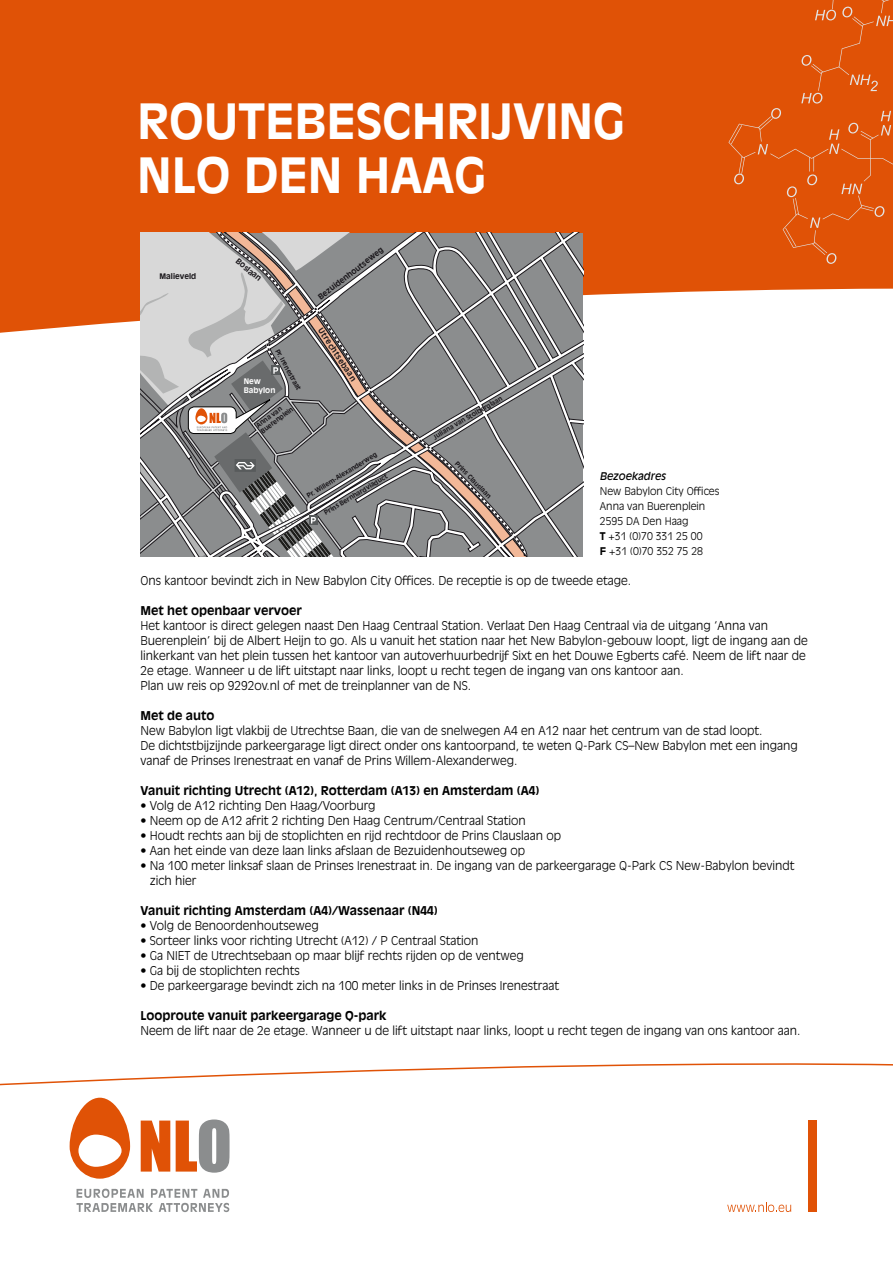
<style>
.page{position:relative;width:893px;height:1263px;background:#fff}
.page>*{position:absolute;margin:0;border:0;box-sizing:border-box;transform-origin:0 0}
.t1{font:700 48px/54px "Antique Olive Std";color:#fff}
.t2{font:300 12px/15px "Antique Olive Std";color:#000}
.t3{font:700 12px "Antique Olive Std";color:#000}
.t4{font:300 10.5px/15px "Antique Olive Std";color:#000}
.t5{font:italic 10.5px "Antique Olive Std";color:#000}
.t6{font:700 7.65px "Antique Olive Std";color:#1a171b}
.t7{font:700 7.65px/9.1px "Antique Olive Std";color:#fff}
.t8{font:700 6.3px/7.1px "Antique Olive Std";color:#1a171b}
.s1{font-weight:700}
</style>
<div class="page">
<div style="left:0;top:0;width:893px;height:348px;background:#e05206"></div>
<svg style="left:0;top:289px;width:893px;height:76px;fill:#fff"></svg>
<svg style="left:728px;top:0;width:165px;height:264px"></svg>
<svg style="left:70px;top:1098px;width:60px;height:81px"></svg>
<svg style="left:141px;top:1120px;width:29px;height:51px"></svg>
<svg style="left:176px;top:1119px;width:54px;height:54px"></svg>
<svg style="left:77px;top:1189px;width:152px;height:23px"></svg>
<div style="left:808px;top:1120px;width:8px;height:92px;background:#e05206"></div>
<svg style="left:727px;top:1202px;width:64px;height:10px"></svg>
<svg style="left:561px;top:233px;width:22px;height:323px;background:#8d8e8f"></svg>
<svg style="left:141px;top:233px;width:420px;height:323px;background:#979797"></svg>
<svg style="left:0;top:1063px;width:893px;height:23px"></svg>
<h1 class="t1" style="left:137px;top:95px;width:490px">ROUTEBESCHRIJVING<br>NLO DEN HAAG</h1>
<p class="t6" style="left:160px;top:272px;width:38px">Malieveld</p>
<p class="t6" style="left:240px;top:256px;width:32px;rotate:40deg">Boslaan</p>
<p class="t8" style="left:280px;top:348px;width:47px;rotate:61deg">Pr. Irenestraat</p>
<p class="t8" style="left:255px;top:423px;width:41px;rotate:-37deg">Anna van<br>Buerenplein</p>
<p class="t7" style="left:244px;top:376px;width:33px">New<br>Babylon</p>
<p class="t6" style="left:316px;top:294px;width:81px;rotate:-38deg">Bezuidenhoutseweg</p>
<p class="t6" style="left:324px;top:326px;width:63px;rotate:56deg">Utrechtsebaan</p>
<p class="t8" style="left:305px;top:493px;width:82px;rotate:-31deg">Pr. Willem-Alexanderweg</p>
<p class="t8" style="left:323px;top:510px;width:74px;rotate:-31deg">Prins Bernhardviaduct</p>
<p class="t8" style="left:432px;top:435px;width:81px;rotate:-31deg">Juliana van Stolberglaan</p>
<p class="t8" style="left:459px;top:460px;width:50px;rotate:46deg">Prins Clauslaan</p>
<p class="t5" style="left:600px;top:470px;width:67px">Bezoekadres</p>
<p class="t4" style="left:600px;top:484px;width:121px">New Babylon City Offices<br>Anna van Buerenplein<br>2595 DA Den Haag<br><span class="s1">T</span> +31 (0)70 331 25 00<br><span class="s1">F</span> +31 (0)70 352 75 28</p>
<p class="t2" style="left:141px;top:573px;width:492px">Ons kantoor bevindt zich in New Babylon City Offices. De receptie is op de tweede etage.</p>
<p class="t3" style="left:141px;top:603px;width:163px">Met het openbaar vervoer</p>
<p class="t2" style="left:141px;top:618px;width:669px">Het kantoor is direct gelegen naast Den Haag Centraal Station. Verlaat Den Haag Centraal via de uitgang ‘Anna van Buerenplein’ bij de Albert Heijn to go. Als u vanuit het station naar het New Babylon-gebouw loopt, ligt de ingang aan de linkerkant van het plein tussen het kantoor van autoverhuurbedrijf Sixt en het Douwe Egberts café. Neem de lift naar de 2e etage. Wanneer u de lift uitstapt naar links, loopt u recht tegen de ingang van ons kantoor aan.<br>Plan uw reis op 9292ov.nl of met de treinplanner van de NS.</p>
<p class="t3" style="left:141px;top:708px;width:76px">Met de auto</p>
<p class="t2" style="left:141px;top:723px;width:659px">New Babylon ligt vlakbij de Utrechtse Baan, die van de snelwegen A4 en A12 naar het centrum van de stad loopt.<br>De dichtstbijzijnde parkeergarage ligt direct onder ons kantoorpand, te weten Q-Park CS–New Babylon met een ingang vanaf de Prinses Irenestraat en vanaf de Prins Willem-Alexanderweg.</p>
<p class="t3" style="left:141px;top:783px;width:400px">Vanuit richting Utrecht (A12), Rotterdam (A13) en Amsterdam (A4)</p>
<p class="t2" style="left:141px;top:798px;width:237px">• Volg de A12 richting Den Haag/Voorburg</p>
<p class="t2" style="left:141px;top:813px;width:387px">• Neem op de A12 afrit 2 richting Den Haag Centrum/Centraal Station</p>
<p class="t2" style="left:141px;top:828px;width:422px">• Houdt rechts aan bij de stoplichten en rijd rechtdoor de Prins Clauslaan op</p>
<p class="t2" style="left:141px;top:843px;width:386px">• Aan het einde van deze laan links afslaan de Bezuidenhoutseweg op</p>
<p class="t2" style="left:150px;top:858px;width:646px;text-indent:-9px">• Na 100 meter linksaf slaan de Prinses Irenestraat in. De ingang van de parkeergarage Q-Park CS New-Babylon bevindt zich hier</p>
<p class="t3" style="left:141px;top:903px;width:299px">Vanuit richting Amsterdam (A4)/Wassenaar (N44)</p>
<p class="t2" style="left:141px;top:918px;width:180px">• Volg de Benoordenhoutseweg</p>
<p class="t2" style="left:141px;top:933px;width:339px">• Sorteer links voor richting Utrecht (A12) / P Centraal Station</p>
<p class="t2" style="left:141px;top:948px;width:385px">• Ga NIET de Utrechtsebaan op maar blijf rechts rijden op de ventweg</p>
<p class="t2" style="left:141px;top:963px;width:161px">• Ga bij de stoplichten rechts</p>
<p class="t2" style="left:141px;top:978px;width:420px">• De parkeergarage bevindt zich na 100 meter links in de Prinses Irenestraat</p>
<p class="t3" style="left:141px;top:1008px;width:248px">Looproute vanuit parkeergarage Q-park</p>
<p class="t2" style="left:141px;top:1023px;width:661px">Neem de lift naar de 2e etage. Wanneer u de lift uitstapt naar links, loopt u recht tegen de ingang van ons kantoor aan.</p>
</div>
